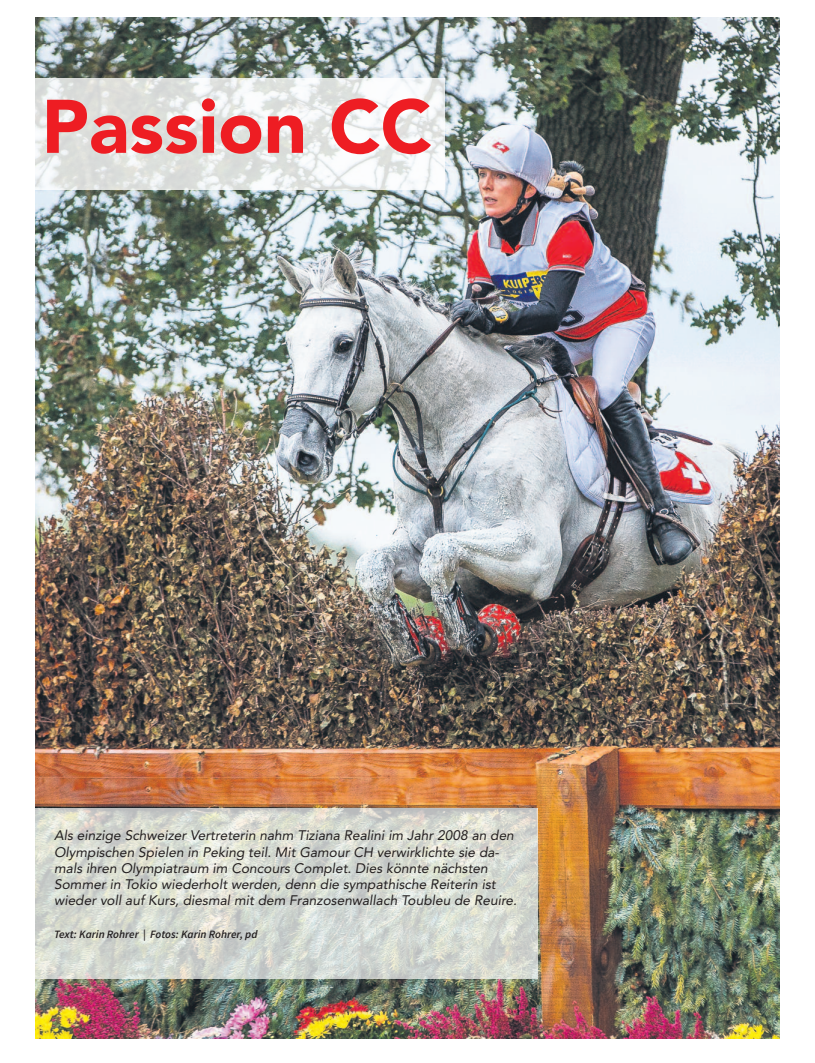
<style>
.page{position:relative;width:815px;height:1063px;background:#fff}
.page>*{position:absolute;margin:0;border:0;box-sizing:border-box;transform-origin:0 0}
.t1{font:900 75px "Avenir";color:#ee1d23}
.t2{font:italic 13.75px/16.2px "Avenir";color:#231f20}
.t3{font:italic 600 11.25px "Source Sans Pro";color:#231f20}
</style>
<div class="page">
<img style="left:35px;top:18px;width:745px;height:1020px">
<div style="left:35px;top:808px;width:502px;height:170px;background:#fff;opacity:.7"></div>
<div style="left:34px;top:78px;width:410px;height:112px;background:#fff;opacity:.8"></div>
<h1 class="t1" style="left:42px;top:62px;width:392px">Passion CC</h1>
<p class="t2" style="left:54px;top:827px;width:464px">Als einzige Schweizer Vertreterin nahm Tiziana Realini im Jahr 2008 an den Olympischen Spielen in Peking teil. Mit Gamour CH verwirklichte sie da&shy;mals ihren Olympiatraum im Concours Complet. Dies könnte nächsten Sommer in Tokio wiederholt werden, denn die sympathische Reiterin ist wieder voll auf Kurs, diesmal mit dem Franzosenwallach Toubleu de Reuire.</p>
<p class="t3" style="left:54px;top:927px;width:205px">Text: Karin Rohrer | Fotos: Karin Rohrer, pd</p>
</div>
